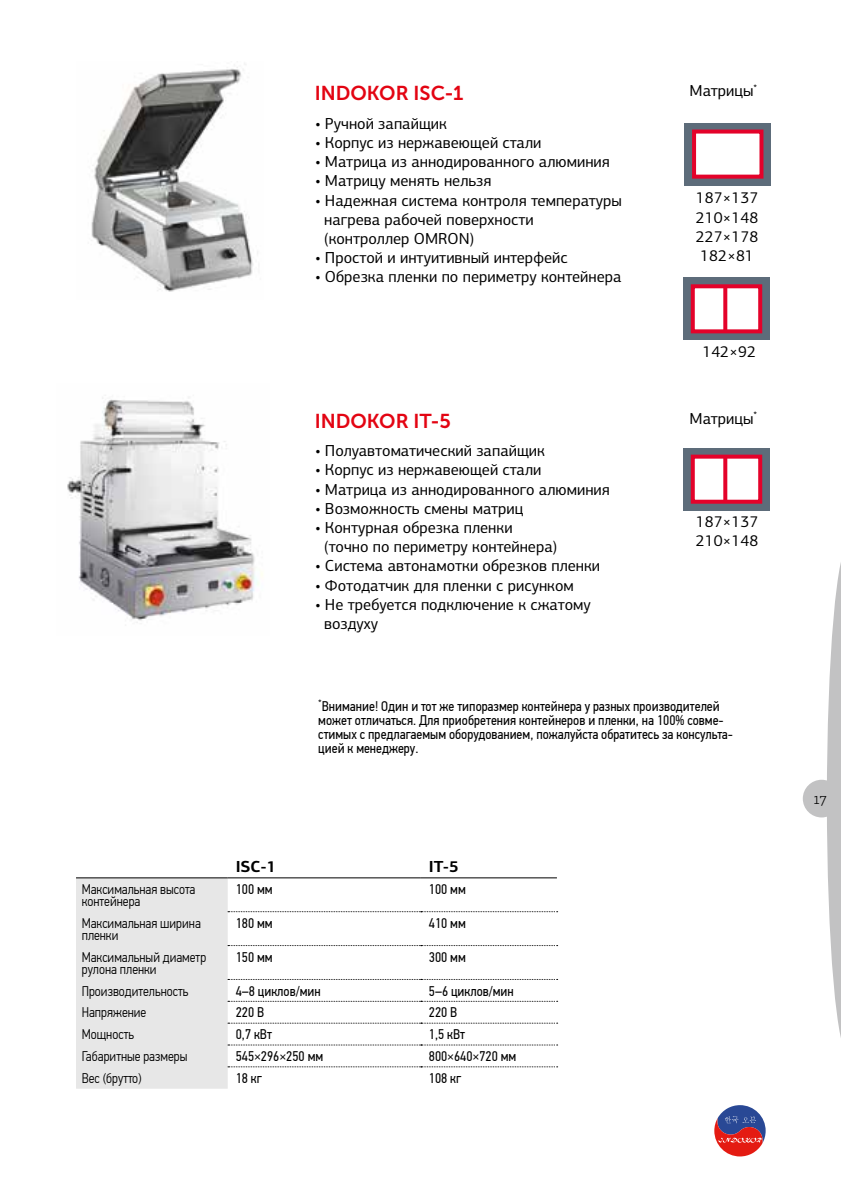
<style>
.page{position:relative;width:841px;height:1190px;background:#fff}
.page>*{position:absolute;margin:0;border:0;box-sizing:border-box;transform-origin:0 0}
.t1{font:20px "Museo Sans Cyrl 700";color:#e30412}
.t2{font:16px/19.2px "PF Centro Sans Pro";color:#000}
.t3{font:700 16px "PF Centro Sans Pro";color:#000}
.t4{font:16px "Archer";color:#000}
.t5{font:14px/14px "PF Din Text Cond Pro";color:#000}
.t6{font:300 14px/12px "PF Din Text Cond Pro";color:#000}
</style>
<div class="page">
<svg style="left:714px;top:1105px;width:51px;height:51px"></svg>
<img style="left:91px;top:63px;width:167px;height:229px">
<div style="left:683px;top:278px;width:87px;height:62px;background:#5d6c7a"></div>
<div style="left:691px;top:284px;width:71px;height:49px;background:#fff;border:4px solid #e4022a"></div>
<div style="left:683px;top:448px;width:87px;height:62px;background:#5d6c7a"></div>
<div style="left:691px;top:454px;width:71px;height:49px;background:#fff;border:4px solid #e4022a"></div>
<svg style="left:723px;top:287px;width:4px;height:45px"></svg>
<svg style="left:723px;top:457px;width:4px;height:45px"></svg>
<svg style="left:76px;top:877px;width:482px;height:211px"></svg>
<div style="left:684px;top:123px;width:87px;height:62px;background:#5d6c7a"></div>
<div style="left:692px;top:129px;width:71px;height:50px;background:#fff;border:4px solid #e4022a"></div>
<img style="left:67px;top:397px;width:196px;height:226px">
<div style="left:803px;top:779px;width:37px;height:38px;background:#c2c2c3;border-radius:50%"></div>
<svg style="left:827px;top:562px;width:14px;height:476px"></svg>
<p class="t1" style="left:315px;top:82px;width:150px">INDOKOR ISC-1</p>
<p class="t2" style="left:315px;top:114px;width:133px">• Ручной запайщик</p>
<p class="t2" style="left:315px;top:133px;width:227px">• Корпус из нержавеющей стали</p>
<p class="t2" style="left:315px;top:152px;width:296px">• Матрица из аннодированного алюминия</p>
<p class="t2" style="left:315px;top:171px;width:178px">• Матрицу менять нельзя</p>
<p class="t2" style="left:324px;top:190px;width:299px;text-indent:-9px">• Надежная система контроля температуры нагрева рабочей поверхности (контроллер OMRON)</p>
<p class="t2" style="left:315px;top:248px;width:254px">• Простой и интуитивный интерфейс</p>
<p class="t2" style="left:315px;top:267px;width:308px">• Обрезка пленки по периметру контейнера</p>
<p class="t1" style="left:315px;top:409px;width:138px">INDOKOR IT-5</p>
<p class="t2" style="left:315px;top:441px;width:231px">• Полуавтоматический запайщик</p>
<p class="t2" style="left:315px;top:460px;width:227px">• Корпус из нержавеющей стали</p>
<p class="t2" style="left:315px;top:479px;width:296px">• Матрица из аннодированного алюминия</p>
<p class="t2" style="left:315px;top:498px;width:210px">• Возможность смены матриц</p>
<p class="t2" style="left:324px;top:518px;width:235px;text-indent:-9px">• Контурная обрезка пленки (точно по периметру контейнера)</p>
<p class="t2" style="left:315px;top:556px;width:286px">• Система автонамотки обрезков пленки</p>
<p class="t2" style="left:315px;top:575px;width:260px">• Фотодатчик для пленки с рисунком</p>
<p class="t2" style="left:324px;top:594px;width:268px;text-indent:-9px">• Не требуется подключение к сжатому воздуху</p>
<p class="t2" style="left:689px;top:81px;width:69px">Матрицы<sup>*</sup></p>
<p class="t2" style="left:696px;top:188px;width:64px;text-align:justify">187×137<br>210×148<br>227×178<br>182×81</p>
<p class="t2" style="left:702px;top:341px;width:55px">142×92</p>
<p class="t2" style="left:689px;top:408px;width:69px">Матрицы<sup>*</sup></p>
<p class="t2" style="left:696px;top:512px;width:64px">187×137<br>210×148</p>
<p class="t5" style="left:318px;top:699px;width:416px"><sup>*</sup>Внимание! Один и тот же типоразмер контейнера у разных производителей может отличаться. Для приобретения контейнеров и пленки, на 100% совме&shy;стимых с предлагаемым оборудованием, пожалуйста обратитесь за консульта&shy;цией к менеджеру.</p>
<p class="t3" style="left:236px;top:856px;width:42px">ISС-1</p>
<p class="t3" style="left:429px;top:856px;width:31px">IT-5</p>
<p class="t6" style="left:82px;top:883px;width:115px">Максимальная высота контейнера</p>
<p class="t5" style="left:236px;top:882px;width:38px">100 мм</p>
<p class="t5" style="left:429px;top:882px;width:38px">100 мм</p>
<p class="t6" style="left:82px;top:917px;width:121px">Максимальная ширина пленки</p>
<p class="t5" style="left:236px;top:916px;width:38px">180 мм</p>
<p class="t5" style="left:429px;top:916px;width:38px">410 мм</p>
<p class="t6" style="left:82px;top:950px;width:126px">Максимальный диаметр рулона пленки</p>
<p class="t5" style="left:236px;top:949px;width:38px">150 мм</p>
<p class="t5" style="left:429px;top:949px;width:38px">300 мм</p>
<p class="t6" style="left:82px;top:984px;width:108px">Производительность</p>
<p class="t5" style="left:236px;top:983px;width:86px">4–8 циклов/мин</p>
<p class="t5" style="left:429px;top:983px;width:86px">5–6 циклов/мин</p>
<p class="t6" style="left:82px;top:1006px;width:66px">Напряжение</p>
<p class="t5" style="left:236px;top:1005px;width:30px">220 В</p>
<p class="t5" style="left:429px;top:1005px;width:30px">220 В</p>
<p class="t6" style="left:82px;top:1028px;width:54px">Мощность</p>
<p class="t5" style="left:236px;top:1027px;width:38px">0,7 кВт</p>
<p class="t5" style="left:429px;top:1027px;width:38px">1,5 кВт</p>
<p class="t6" style="left:82px;top:1050px;width:107px">Габаритные размеры</p>
<p class="t5" style="left:236px;top:1049px;width:89px">545×296×250 мм</p>
<p class="t5" style="left:429px;top:1049px;width:89px">800×640×720 мм</p>
<p class="t6" style="left:82px;top:1072px;width:61px">Вес (брутто)</p>
<p class="t5" style="left:236px;top:1071px;width:28px">18 кг</p>
<p class="t5" style="left:429px;top:1071px;width:34px">108 кг</p>
<p class="t4" style="left:813px;top:787px;width:15px">17</p>
</div>
